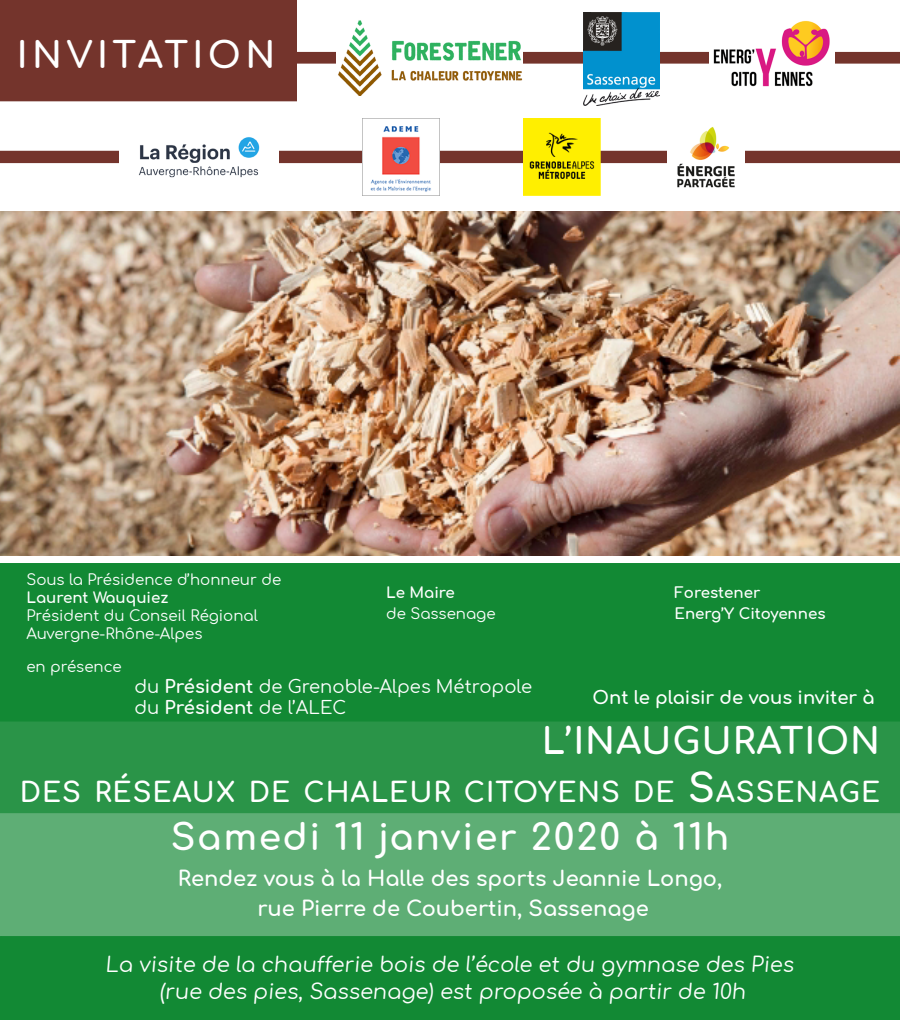
<style>
.page{position:relative;width:900px;height:1020px;background:#fff}
.page>*{position:absolute;margin:0;border:0;box-sizing:border-box;transform-origin:0 0}
.t1{font:700 36px "Comfortaa";letter-spacing:.05em;color:#fff}
.t2{font:700 36px "Comfortaa";letter-spacing:.025em;color:#fff}
.t3{font:700 36px "Comfortaa";letter-spacing:.12em;color:#fff}
.t4{font:700 27.3px "Comfortaa";letter-spacing:.035em;color:#fff}
.t5{font:21px/27px "Comfortaa";color:#fff;text-align:center}
.t6{font:700 21px/30px "Comfortaa";color:#fff;text-align:center}
.t7{font:18px/21px "Comfortaa";color:#fff}
.t8{font:700 18px "Comfortaa";color:#fff}
.t9{font:15px/18px "Comfortaa";color:#fff}
.t10{font:700 15px/21px "Comfortaa";color:#fff}
.s1{font-weight:700}
.s2{font-size:39px}
</style>
<div class="page">
<img style="left:0;top:212px;width:900px;height:344px">
<div style="left:0;top:813px;width:900px;height:123px;background:#5eae75"></div>
<div style="left:0;top:722px;width:900px;height:91px;background:#2a9448"></div>
<div style="left:1px;top:564px;width:898px;height:157px;background:#128934"></div>
<div style="left:0;top:563px;width:900px;height:159px;border:2px solid #128934"></div>
<div style="left:1px;top:937px;width:898px;height:82px;background:#128934"></div>
<div style="left:0;top:936px;width:900px;height:84px;border:2px solid #128934"></div>
<div style="left:0;top:151px;width:900px;height:12px;background:#74342c"></div>
<svg style="left:0;top:0;width:900px;height:101px"></svg>
<img style="left:584px;top:13px;width:75px;height:92px">
<img style="left:709px;top:20px;width:126px;height:76px">
<img style="left:337px;top:20px;width:186px;height:76px">
<img style="left:120px;top:137px;width:159px;height:41px">
<img style="left:363px;top:118px;width:77px;height:77px">
<img style="left:523px;top:118px;width:77px;height:77px">
<img style="left:668px;top:127px;width:77px;height:61px">
<h1 class="t3" style="left:17px;top:22px;width:260px">INVITATION</h1>
<p class="t9" style="left:26px;top:569px;width:256px">Sous la Présidence d’honneur de</p>
<p class="t10" style="left:26px;top:586px;width:144px">Laurent Wauquiez</p>
<p class="t9" style="left:26px;top:605px;width:233px">Président du Conseil Régional<br>Auvergne-Rhône-Alpes</p>
<p class="t9" style="left:26px;top:656px;width:97px">en présence</p>
<p class="t10" style="left:386px;top:581px;width:70px">Le Maire</p>
<p class="t9" style="left:386px;top:603px;width:111px">de Sassenage</p>
<p class="t7" style="left:134px;top:674px;width:399px">du <span class="s1">Président</span> de Grenoble-Alpes Métropole du <span class="s1">Président</span> de l’ALEC</p>
<p class="t10" style="left:675px;top:580px;width:153px">Forestener<br>Energ’Y Citoyennes</p>
<p class="t8" style="left:593px;top:681px;width:284px">Ont le plaisir de vous inviter à</p>
<h1 class="t2" style="left:542px;top:708px;width:340px">L’INAUGURATION</h1>
<h2 class="t4" style="left:20px;top:767px;width:862px">DES RÉSEAUX DE CHALEUR CITOYENS DE <span class="s2">S</span>ASSENAGE</h2>
<h1 class="t1" style="left:171px;top:804px;width:560px">Samedi 11 janvier 2020 à 11h</h1>
<p class="t6" style="left:178px;top:861px;width:546px">Rendez vous à la Halle des sports Jeannie Longo, rue Pierre de Coubertin, Sassenage</p>
<p class="t5" style="left:105px;top:948px;width:693px">La visite de la chaufferie bois de l’école et du gymnase des Pies (rue des pies, Sassenage) est proposée à partir de 10h</p>
</div>
